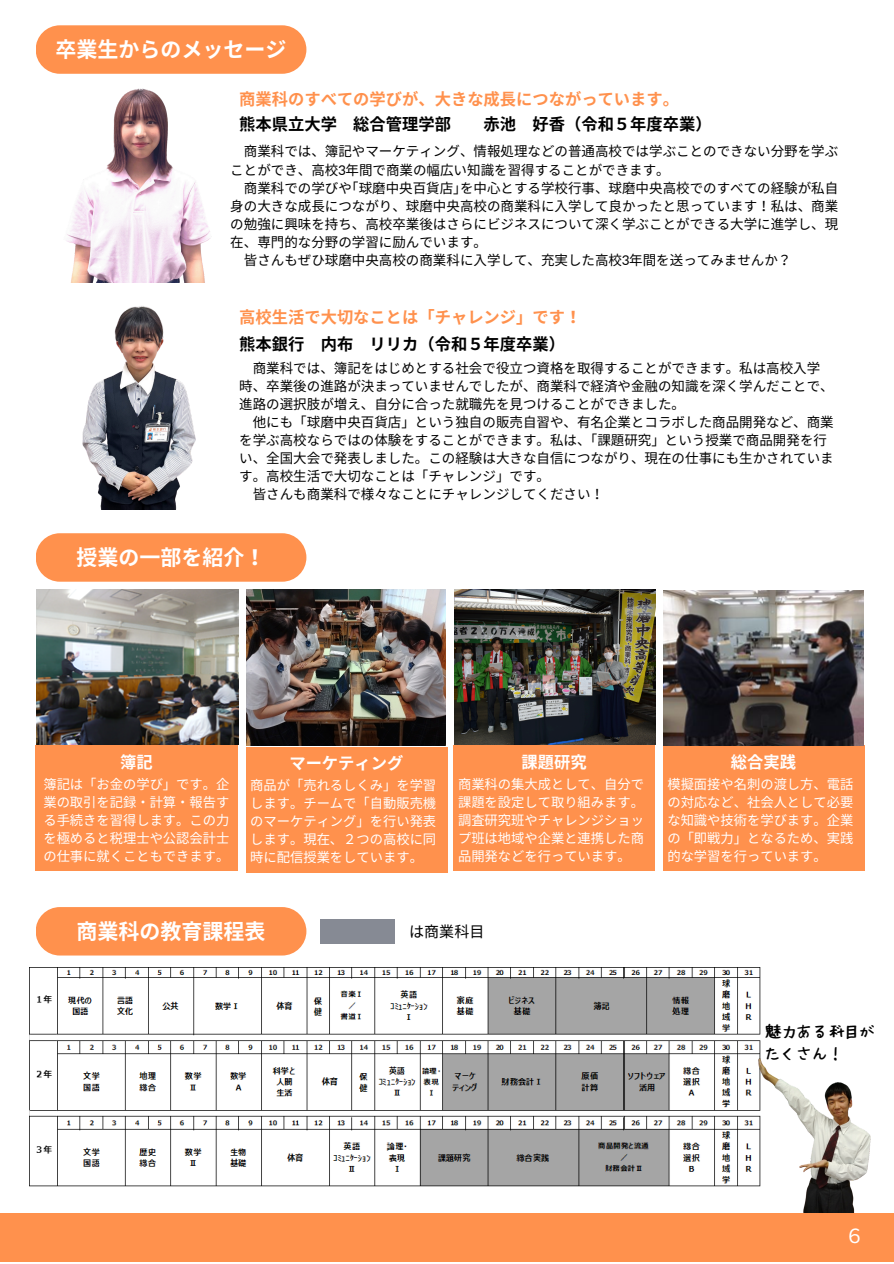
<style>
.page{position:relative;width:894px;height:1264px;background:#fff}
.page>*{position:absolute;margin:0;border:0;box-sizing:border-box;transform-origin:0 0}
.t1{font:700 21px "Noto Sans CJ Ksc";color:#fff}
.t2{font:19.5px "Noto Sans CJ Ksc";color:#fff}
.t3{font:700 16.35px "Noto Sans CJ Ksc";color:#ff914d}
.t4{font:700 16.35px "Noto Sans CJ Ksc";color:#000}
.t5{font:700 16.35px "Noto Sans CJ Ksc";color:#fff}
.t6{font:15.75px/21.3px "Hanazome Font";color:#000}
.t7{font:15px "Noto Sans CJ Ksc";color:#000}
.t8{font:13.5px/18px "Noto Sans CJ Ksc";color:#000}
.t9{font:13.35px/18px "Noto Sans CJ Ksc";color:#fff}
.s1{font-family:"Aleo"}
</style>
<div class="page">
<div style="left:0;top:1213px;width:893px;height:48px;background:#ff914d"></div>
<div style="left:36px;top:25px;width:270px;height:49px;background:#ff914d;border-radius:24px"></div>
<img style="left:36px;top:25px;width:220px;height:257px">
<img style="left:70px;top:282px;width:135px;height:227px">
<div style="left:36px;top:533px;width:270px;height:48px;background:#ff914d;border-radius:24px"></div>
<div style="left:36px;top:907px;width:270px;height:48px;background:#ff914d;border-radius:24px"></div>
<div style="left:35px;top:746px;width:203px;height:125px;background:#ff914d"></div>
<div style="left:246px;top:747px;width:201px;height:125px;background:#ff914d"></div>
<div style="left:453px;top:746px;width:201px;height:125px;background:#ff914d"></div>
<div style="left:662px;top:746px;width:201px;height:125px;background:#ff914d"></div>
<div style="left:320px;top:919px;width:74px;height:24px;background:#868a94"></div>
<img style="left:36px;top:590px;width:203px;height:154px">
<img style="left:246px;top:590px;width:199px;height:155px">
<img style="left:663px;top:590px;width:200px;height:156px">
<img style="left:454px;top:589px;width:201px;height:155px">
<img style="left:29px;top:967px;width:731px;height:219px">
<img style="left:714px;top:1043px;width:157px;height:169px">
<p class="t1" style="left:55px;top:32px;width:232px">卒業生からのメッセージ</p>
<p class="t3" style="left:239px;top:86px;width:441px">商業科のすべての学びが、大きな成長につながっています。</p>
<h3 class="t4" style="left:239px;top:111px;width:212px">熊本県立大学 総合管理学部</h3>
<h3 class="t4" style="left:483px;top:111px;width:229px">赤池 好香（令和５年度卒業）</h3>
<p class="t8" style="left:230px;top:142px;width:609px;text-indent:14px">商業科では、簿記やマーケティング、情報処理などの普通高校では学ぶことのできない分野を学ぶことができ、高校<span class="s1">3</span>年間で商業の幅広い知識を習得することができます。</p>
<p class="t8" style="left:230px;top:178px;width:609px;text-indent:14px">商業科での学びや｢球磨中央百貨店｣を中心とする学校行事、球磨中央高校でのすべての経験が私自身の大きな成長につながり、球磨中央高校の商業科に入学して良かったと思っています！ 私は、商業の勉強に興味を持ち、高校卒業後はさらにビジネスについて深く学ぶことができる大学に進学し、現在、専門的な分野の学習に励んでいます。</p>
<p class="t8" style="left:244px;top:250px;width:542px">皆さんもぜひ球磨中央高校の商業科に入学して、充実した高校<span class="s1">3</span>年間を送ってみませんか？</p>
<p class="t3" style="left:239px;top:304px;width:330px">高校生活で大切なことは「チャレンジ」です！</p>
<p class="t8" style="left:239px;top:358px;width:596px;text-indent:14px">商業科では、簿記をはじめとする社会で役立つ資格を取得することができます。私は高校入学時、卒業後の進路が決まっていませんでしたが、商業科で経済や金融の知識を深く学んだことで、進路の選択肢が増え、自分に合った就職先を見つけることができました。</p>
<p class="t8" style="left:239px;top:412px;width:596px;text-indent:14px">他にも「球磨中央百貨店」という独自の販売自習や、有名企業とコラボした商品開発など、商業を学ぶ高校ならではの体験をすることができます。私は、「課題研究」という授業で商品開発を行い、全国大会で発表しました。この経験は大きな自信につながり、現在の仕事にも生かされています。高校生活で大切なことは「チャレンジ」です。</p>
<h1 class="t8" style="left:253px;top:484px;width:341px">皆さんも商業科で様々なことにチャレンジしてください！</h1>
<p class="t4" style="left:239px;top:331px;width:327px">熊本銀行 内布 リリカ（令和５年度卒業）</p>
<h2 class="t1" style="left:76px;top:540px;width:174px">授業の一部を紹介！</h2>
<p class="t5" style="left:120px;top:749px;width:33px">簿記</p>
<p class="t9" style="left:43px;top:774px;width:187px">簿記は「お金の学び」です。企業の取引を記録・計算・報告する手続きを習得します。この力を極めると税理士や公認会計士の仕事に就くこともできます。</p>
<p class="t5" style="left:289px;top:750px;width:115px">マーケティング</p>
<h2 class="t9" style="left:250px;top:775px;width:187px">商品が「売れるしくみ」を学習します。チームで「自動販売機のマーケティング」を行い発表します。現在、２つの高校に同時に配信授業をしています。</h2>
<h2 class="t5" style="left:521px;top:749px;width:66px">課題研究</h2>
<p class="t9" style="left:458px;top:774px;width:187px">商業科の集大成として、自分で課題を設定して取り組みます。調査研究班やチャレンジショップ班は地域や企業と連携した商品開発などを行っています。</p>
<p class="t1" style="left:76px;top:914px;width:189px">商業科の教育課程表</p>
<h3 class="t7" style="left:409px;top:919px;width:72px">は商業科目</h3>
<p class="t5" style="left:730px;top:749px;width:66px">総合実践</p>
<p class="t9" style="left:667px;top:774px;width:187px;text-align:justify">模擬面接や名刺の渡し方、電話の対応など、社会人として必要な知識や技術を学びます。企業の「即戦力」となるため、実践的な学習を行っています。</p>
<p class="t6" style="left:765px;top:1021px;width:112px">魅力ある科目がたくさん！</p>
<p class="t2" style="left:844px;top:1220px;width:21px">６</p>
</div>
